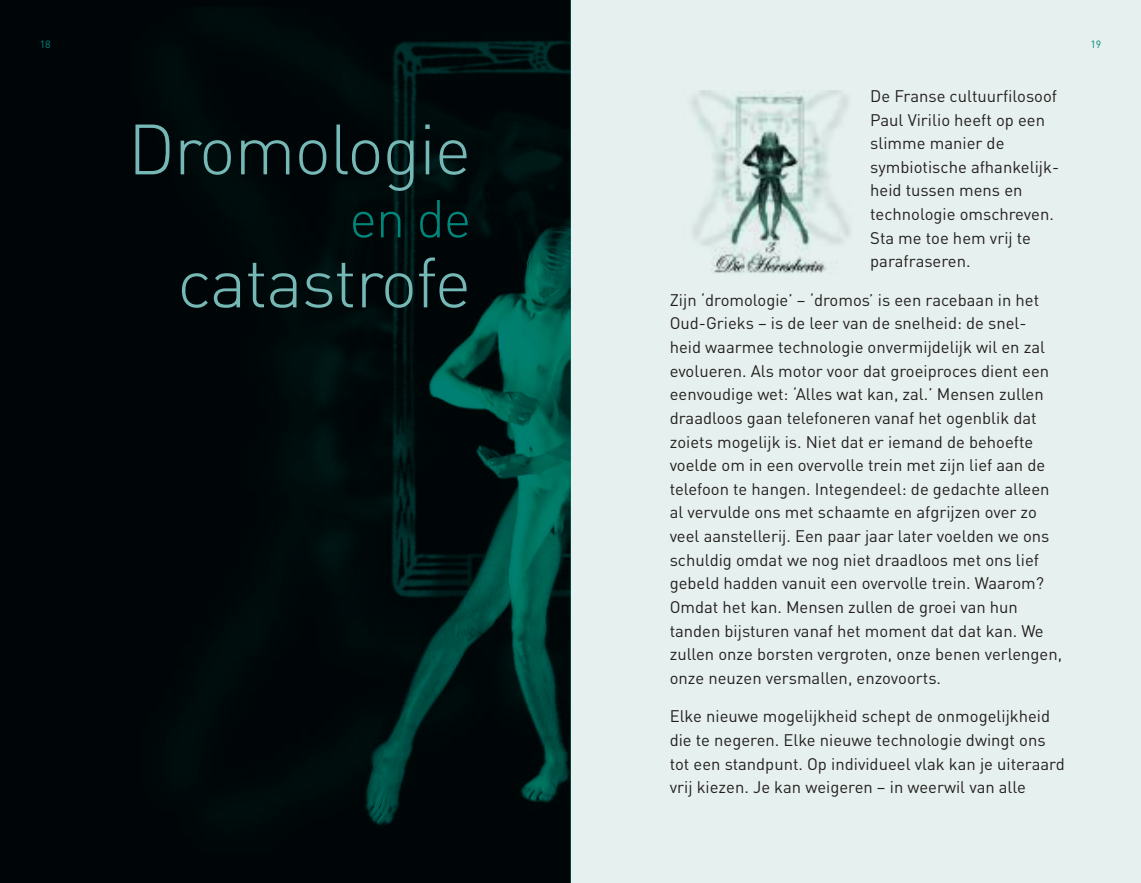
<style>
.page{position:relative;width:1141px;height:883px;background:#e6f1ef}
.page>*{position:absolute;margin:0;border:0;box-sizing:border-box;transform-origin:0 0}
.t1{font:300 70px "DIN Pro";letter-spacing:-.02em;color:#76b8b5}
.t2{font:300 52.5px "DIN Pro";color:#00867a}
.t3{font:16.62px/23.6px "DIN Pro";color:#241f1f}
.t4{font:10.5px "DIN Pro";color:#00867a}
</style>
<div class="page">
<img style="left:0;top:0;width:570px;height:883px">
<img style="left:691px;top:91px;width:159px;height:182px">
<p class="t4" style="left:40px;top:37px;width:12px">18</p>
<p class="t4" style="left:1090px;top:37px;width:12px">19</p>
<h1 class="t1" style="left:128px;top:101px;width:345px">Dromologie</h1>
<h2 class="t2" style="left:349px;top:183px;width:123px">en de</h2>
<h1 class="t1" style="left:177px;top:234px;width:296px">catastrofe</h1>
<p class="t3" style="left:870px;top:83px;width:190px">De Franse cultuurfilosoof<br>Paul Virilio heeft op een slimme manier de symbiotische afhankelijk&shy;heid tussen mens en technologie omschreven.<br>Sta me toe hem vrij te parafraseren.</p>
<p class="t3" style="left:670px;top:287px;width:394px">Zijn ‘dromologie’ – ‘dromos’ is een racebaan in het Oud-Grieks – is de leer van de snelheid: de snel&shy;heid waarmee technologie onvermijdelijk wil en zal evolueren. Als motor voor dat groeiproces dient een eenvoudige wet: ‘Alles wat kan, zal.’ Mensen zullen draadloos gaan telefoneren vanaf het ogenblik dat zoiets mogelijk is. Niet dat er iemand de behoefte voelde om in een overvolle trein met zijn lief aan de telefoon te hangen. Integendeel: de gedachte alleen al vervulde ons met schaamte en afgrijzen over zo veel aanstellerij. Een paar jaar later voelden we ons schuldig omdat we nog niet draadloos met ons lief gebeld hadden vanuit een overvolle trein. Waarom?<br>Omdat het kan. Mensen zullen de groei van hun tanden bijsturen vanaf het moment dat dat kan. We zullen onze borsten vergroten, onze benen verlengen, onze neuzen versmallen, enzovoorts.</p>
<p class="t3" style="left:670px;top:704px;width:397px">Elke nieuwe mogelijkheid schept de onmogelijkheid die te negeren. Elke nieuwe technologie dwingt ons tot een standpunt. Op individueel vlak kan je uiteraard vrij kiezen. Je kan weigeren – in weerwil van alle</p>
</div>
